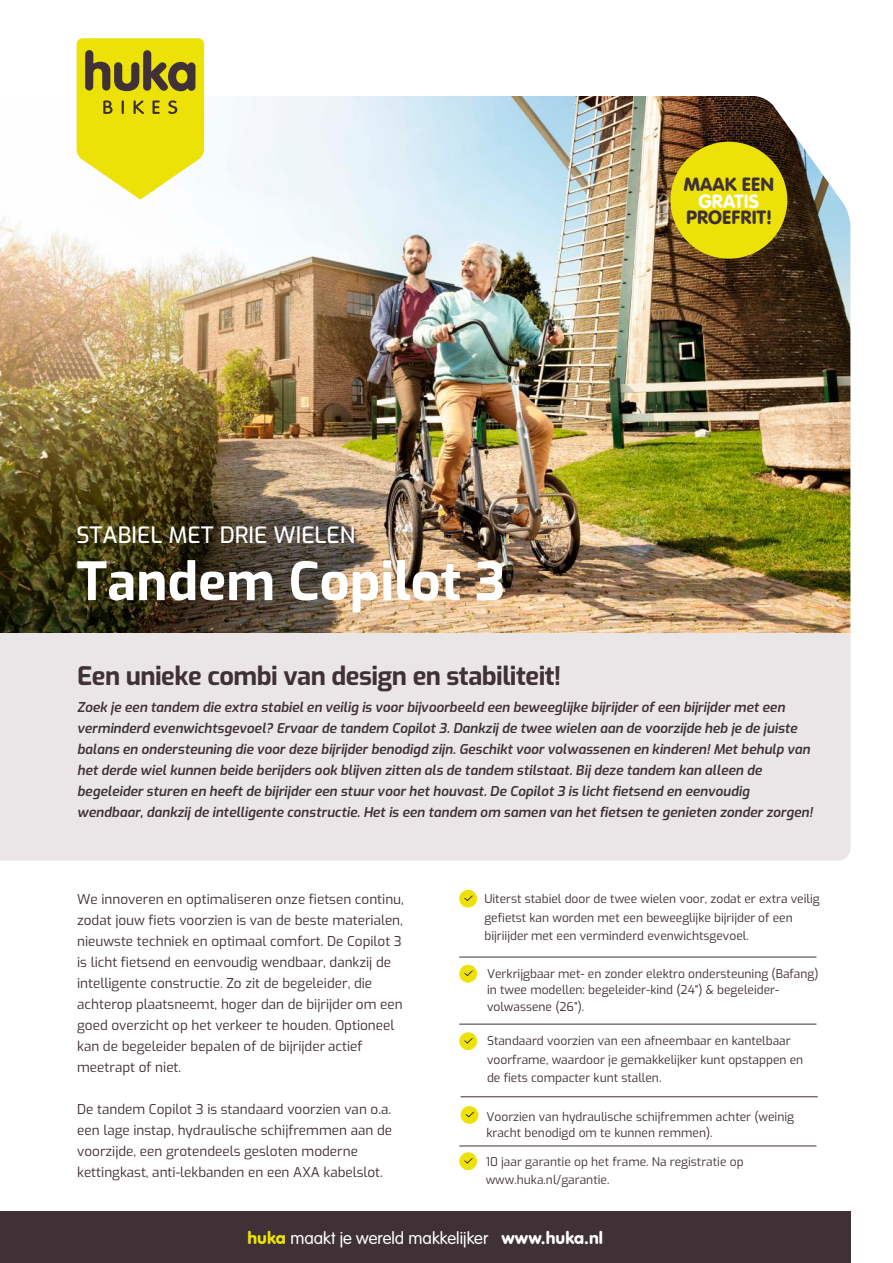
<style>
.page{position:relative;width:893px;height:1263px;background:#fff}
.page>*{position:absolute;margin:0;border:0;box-sizing:border-box;transform-origin:0 0}
.t1{font:700 52.5px "Exo";color:#fff}
.t2{font:700 25.5px "Exo";letter-spacing:-.02em;color:#3f3135}
.t3{font:500 22.5px "Exo";color:#fff}
.t4{font:20.1px "VAG Rundschrift D";color:#3f3135}
.t5{font:20.1px "VAG Rundschrift D";color:#fff}
.t6{font:300 18px "VAG Rundschrift D";color:#fff}
.t7{font:italic 600 13.5px/21px "Exo";color:#3f3135}
.t8{font:13.5px/21px "Exo";color:#3f3135}
.t9{font:12px/18.8px "Exo";color:#3f3135}
.t10{font:12px/16.5px "Exo";color:#3f3135}
.t11{font:12px/18.8px "Exo";color:#453638}
.s1{font-style:inherit}
.s2{font-weight:400;color:#ede208}
.s3{font-weight:400}
</style>
<div class="page">
<div style="left:0;top:632px;width:850px;height:229px;background:#eae5e7"></div>
<div style="left:0;top:1212px;width:850px;height:51px;background:#3f3135"></div>
<div style="left:459px;top:890px;width:18px;height:18px;background:#ede208;border-radius:50%"></div>
<svg style="left:464px;top:895px;width:9px;height:6px"></svg>
<div style="left:459px;top:965px;width:18px;height:18px;background:#ede208;border-radius:50%"></div>
<svg style="left:464px;top:970px;width:9px;height:6px"></svg>
<div style="left:459px;top:1032px;width:18px;height:18px;background:#ede208;border-radius:50%"></div>
<svg style="left:464px;top:1038px;width:9px;height:6px"></svg>
<div style="left:459px;top:1152px;width:18px;height:18px;background:#ede208;border-radius:50%"></div>
<svg style="left:464px;top:1158px;width:9px;height:6px"></svg>
<hr style="left:459px;top:1024px;width:357px;height:1px;background:#3f3135">
<hr style="left:459px;top:1146px;width:357px;height:1px;background:#3f3135">
<img style="left:0;top:42px;width:851px;height:589px">
<svg style="left:77px;top:38px;width:127px;height:162px;background:#d9d02f"></svg>
<hr style="left:459px;top:957px;width:357px;height:1px;background:#3f3135">
<div style="left:461px;top:1106px;width:17px;height:18px;background:#ede208;border-radius:50%"></div>
<svg style="left:465px;top:1111px;width:9px;height:7px"></svg>
<hr style="left:461px;top:1096px;width:357px;height:1px;background:#3f3135">
<h3 class="t3" style="left:77px;top:518px;width:280px">STABIEL MET DRIE WIELEN</h3>
<h1 class="t1" style="left:77px;top:541px;width:430px">Tandem Copilot 3</h1>
<h3 class="t4" style="left:684px;top:173px;width:92px">MAAK EEN</h3>
<h3 class="t5" style="left:698px;top:189px;width:63px">GRATIS</h3>
<h3 class="t4" style="left:686px;top:205px;width:87px">PROEFRIT!</h3>
<h2 class="t2" style="left:77px;top:656px;width:485px">Een unieke combi van design en stabiliteit!</h2>
<p class="t7" style="left:77px;top:695px;width:737px">Zoek je een tandem die extra stabiel en veilig is voor bijvoorbeeld een beweeglijke bijrijder of een bijrijder met een verminderd evenwichtsgevoel? Ervaar de tandem Copilot 3. Dankzij de twee wielen aan de voorzijde heb je de juiste balans en ondersteuning die voor deze bijrijder benodigd zijn. Geschikt voor volwassenen en kinderen! Met behulp van het derde wiel kunnen beide berijders ook blijven zitten als de tandem stilstaat. Bij deze tandem kan alleen de begeleider sturen en heeft de bijrijder een stuur voor het houvast. De Copilot 3 is licht fietsend en eenvoudig wendbaar, dankzij de intelligente constructie. Het is een tandem om samen van het fietsen te genieten zonder zorgen!</p>
<p class="t8" style="left:77px;top:888px;width:328px">We innoveren en optimaliseren onze fietsen continu, zodat jouw fiets voorzien is van de beste materialen, nieuwste techniek en optimaal comfort. De Copilot 3 is licht fietsend en eenvoudig wendbaar, dankzij de intelligente constructie. Zo zit de begeleider, die achterop plaatsneemt, hoger dan de bijrijder om een goed overzicht op het verkeer te houden. Optioneel kan de begeleider bepalen of de bijrijder actief meetrapt of niet.</p>
<p class="t8" style="left:77px;top:1098px;width:316px">De tandem Copilot 3 is standaard voorzien van o.a. een lage instap, <span class="s1">hydraulische schijfremmen aan de voorzijde</span>, een grotendeels gesloten moderne kettingkast, anti-lekbanden en een AXA kabelslot.</p>
<p class="t9" style="left:484px;top:888px;width:337px">Uiterst stabiel door de twee wielen voor, zodat er extra veilig gefietst kan worden met een beweeglijke bijrijder of een bijriijder met een verminderd evenwichtsgevoel.</p>
<p class="t10" style="left:487px;top:964px;width:333px">Verkrijgbaar met- en zonder elektro ondersteuning (Bafang) in twee modellen: begeleider-kind (24”) &amp; begeleider&shy;volwassene (26”).</p>
<p class="t9" style="left:487px;top:1030px;width:318px">Standaard voorzien van een afneembaar en kantelbaar voorframe, waardoor je gemakkelijker kunt opstappen en de fiets compacter kunt stallen.</p>
<p class="t10" style="left:486px;top:1107px;width:309px">Voorzien van hydraulische schijfremmen achter (weinig kracht benodigd om te kunnen remmen).</p>
<p class="t11" style="left:486px;top:1151px;width:259px">10 jaar garantie op het frame. Na registratie op www.huka.nl/garantie.</p>
<h3 class="t6" style="left:247px;top:1228px;width:357px"><span class="s2">huka</span> maakt je wereld makkelijker <span class="s3">www.huka.nl</span></h3>
</div>
